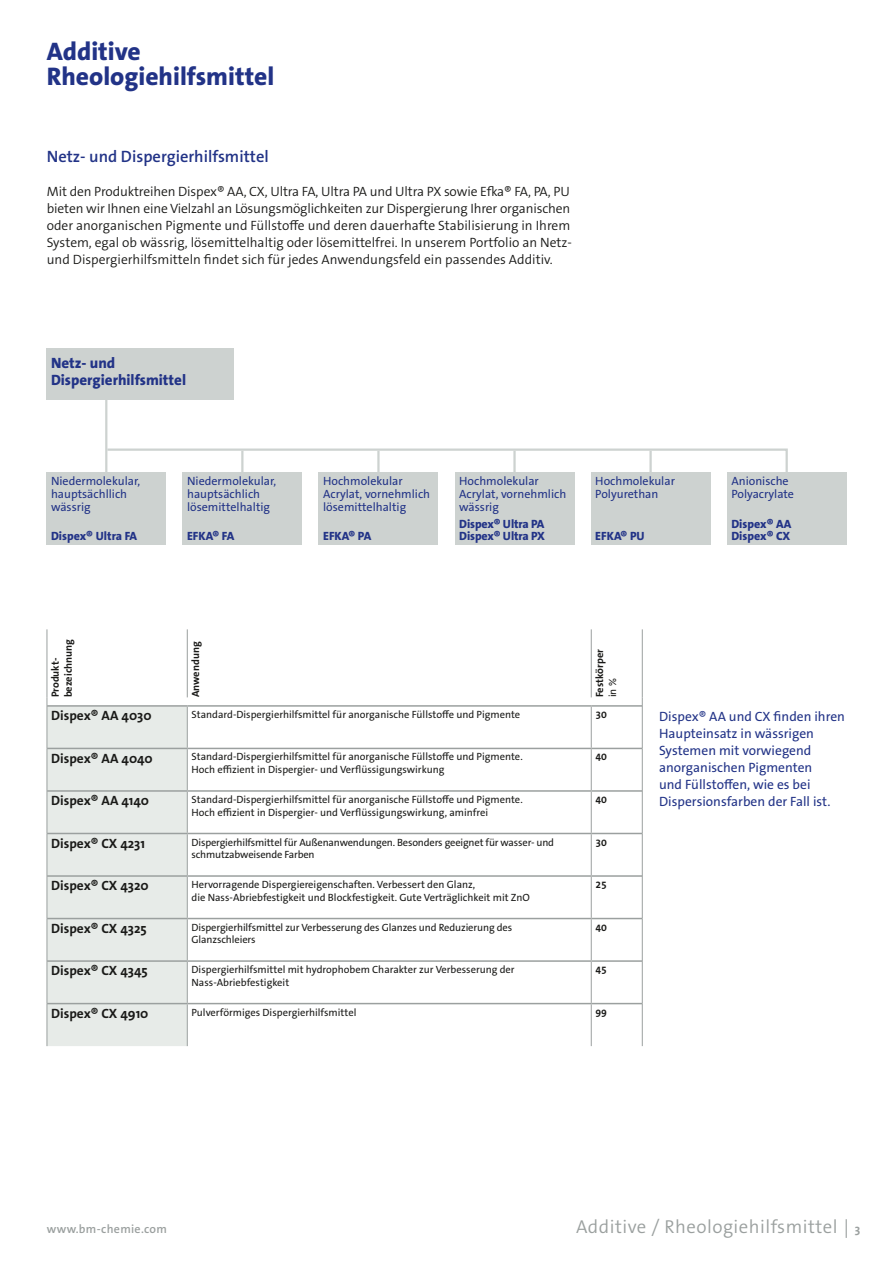
<style>
.page{position:relative;width:893px;height:1263px;background:#fff}
.page>*{position:absolute;margin:0;border:0;box-sizing:border-box;transform-origin:0 0}
.t1{font:800 25.5px/25.5px "The Sans Os F";color:#223387}
.t2{font:300 18.75px "The Sans Os F";letter-spacing:.025em;color:#9ba09f}
.t3{font:600 16.5px "The Sans Os F";color:#223387}
.t4{font:800 15px/17px "The Sans Os F";color:#223387}
.t5{font:300 13.5px/17px "The Sans Os F";color:#1a1a18}
.t6{font:13.5px/17px "The Sans Os F";color:#223387}
.t7{font:700 13.5px "The Sans Os F";color:#1a1a18}
.t8{font:12px/12.8px "The Sans Os F";color:#223387}
.t9{font:800 12px/12.8px "The Sans Os F";color:#223387}
.t10{font:600 12px "The Sans Os F";letter-spacing:.025em;color:#9ba09f}
.t11{font:10.5px/12.8px "The Sans Os F";color:#1a1a18}
.t12{font:700 10.5px/12.8px "The Sans Os F";color:#1a1a18}
.s1{font-weight:700;font-size:12px}
</style>
<div class="page">
<svg style="left:846px;top:1219px;width:1px;height:19px"></svg>
<svg style="left:107px;top:447px;width:681px;height:57px"></svg>
<hr style="left:105px;top:395px;width:2px;height:107px;background:#cdd2d0">
<hr style="left:241px;top:451px;width:2px;height:51px;background:#cdd2d0">
<hr style="left:377px;top:451px;width:3px;height:51px;background:#cdd2d0">
<hr style="left:513px;top:451px;width:3px;height:51px;background:#cdd2d0">
<hr style="left:649px;top:451px;width:3px;height:51px;background:#cdd2d0">
<div style="left:47px;top:349px;width:187px;height:51px;background:#cdd2d0"></div>
<div style="left:47px;top:472px;width:119px;height:72px;background:#cdd2d0"></div>
<div style="left:727px;top:472px;width:119px;height:72px;background:#cdd2d0"></div>
<div style="left:183px;top:472px;width:119px;height:72px;background:#cdd2d0"></div>
<div style="left:319px;top:472px;width:119px;height:72px;background:#cdd2d0"></div>
<div style="left:455px;top:472px;width:119px;height:72px;background:#cdd2d0"></div>
<div style="left:591px;top:472px;width:119px;height:72px;background:#cdd2d0"></div>
<div style="left:48px;top:707px;width:139px;height:339px;background:#e7ebe8"></div>
<hr style="left:47px;top:629px;width:1px;height:68px;background:#9ba09f">
<hr style="left:187px;top:629px;width:1px;height:68px;background:#9ba09f">
<hr style="left:591px;top:629px;width:1px;height:68px;background:#9ba09f">
<hr style="left:642px;top:629px;width:1px;height:68px;background:#9ba09f">
<hr style="left:47px;top:706px;width:1px;height:42px;background:#9ba09f">
<hr style="left:47px;top:705px;width:140px;height:2px;background:#9ba09f">
<hr style="left:187px;top:707px;width:1px;height:41px;background:#9ba09f">
<hr style="left:187px;top:705px;width:404px;height:2px;background:#9ba09f">
<hr style="left:591px;top:707px;width:1px;height:41px;background:#9ba09f">
<hr style="left:591px;top:705px;width:51px;height:2px;background:#9ba09f">
<hr style="left:642px;top:706px;width:1px;height:42px;background:#9ba09f">
<hr style="left:47px;top:748px;width:1px;height:43px;background:#9ba09f">
<hr style="left:47px;top:748px;width:140px;height:1px;background:#9ba09f">
<hr style="left:187px;top:749px;width:1px;height:41px;background:#9ba09f">
<hr style="left:187px;top:748px;width:404px;height:1px;background:#9ba09f">
<hr style="left:591px;top:749px;width:1px;height:41px;background:#9ba09f">
<hr style="left:591px;top:748px;width:51px;height:1px;background:#9ba09f">
<hr style="left:642px;top:748px;width:1px;height:43px;background:#9ba09f">
<hr style="left:47px;top:791px;width:1px;height:42px;background:#9ba09f">
<hr style="left:47px;top:790px;width:140px;height:2px;background:#9ba09f">
<hr style="left:187px;top:792px;width:1px;height:41px;background:#9ba09f">
<hr style="left:187px;top:790px;width:404px;height:2px;background:#9ba09f">
<hr style="left:591px;top:792px;width:1px;height:41px;background:#9ba09f">
<hr style="left:591px;top:790px;width:51px;height:2px;background:#9ba09f">
<hr style="left:642px;top:791px;width:1px;height:42px;background:#9ba09f">
<hr style="left:47px;top:833px;width:1px;height:43px;background:#9ba09f">
<hr style="left:47px;top:833px;width:140px;height:1px;background:#9ba09f">
<hr style="left:187px;top:834px;width:1px;height:41px;background:#9ba09f">
<hr style="left:187px;top:833px;width:404px;height:1px;background:#9ba09f">
<hr style="left:591px;top:834px;width:1px;height:41px;background:#9ba09f">
<hr style="left:591px;top:833px;width:51px;height:1px;background:#9ba09f">
<hr style="left:642px;top:833px;width:1px;height:43px;background:#9ba09f">
<hr style="left:47px;top:876px;width:1px;height:42px;background:#9ba09f">
<hr style="left:47px;top:875px;width:140px;height:2px;background:#9ba09f">
<hr style="left:187px;top:877px;width:1px;height:41px;background:#9ba09f">
<hr style="left:187px;top:875px;width:404px;height:2px;background:#9ba09f">
<hr style="left:591px;top:877px;width:1px;height:41px;background:#9ba09f">
<hr style="left:591px;top:875px;width:51px;height:2px;background:#9ba09f">
<hr style="left:642px;top:876px;width:1px;height:42px;background:#9ba09f">
<hr style="left:47px;top:918px;width:1px;height:43px;background:#9ba09f">
<hr style="left:47px;top:918px;width:140px;height:1px;background:#9ba09f">
<hr style="left:187px;top:919px;width:1px;height:41px;background:#9ba09f">
<hr style="left:187px;top:918px;width:404px;height:1px;background:#9ba09f">
<hr style="left:591px;top:919px;width:1px;height:41px;background:#9ba09f">
<hr style="left:591px;top:918px;width:51px;height:1px;background:#9ba09f">
<hr style="left:642px;top:918px;width:1px;height:43px;background:#9ba09f">
<hr style="left:47px;top:961px;width:1px;height:42px;background:#9ba09f">
<hr style="left:47px;top:960px;width:140px;height:2px;background:#9ba09f">
<hr style="left:187px;top:962px;width:1px;height:41px;background:#9ba09f">
<hr style="left:187px;top:960px;width:404px;height:2px;background:#9ba09f">
<hr style="left:591px;top:962px;width:1px;height:41px;background:#9ba09f">
<hr style="left:591px;top:960px;width:51px;height:2px;background:#9ba09f">
<hr style="left:642px;top:961px;width:1px;height:42px;background:#9ba09f">
<hr style="left:47px;top:1003px;width:1px;height:43px;background:#9ba09f">
<hr style="left:47px;top:1003px;width:140px;height:1px;background:#9ba09f">
<hr style="left:187px;top:1004px;width:1px;height:42px;background:#9ba09f">
<hr style="left:187px;top:1003px;width:404px;height:1px;background:#9ba09f">
<hr style="left:591px;top:1004px;width:1px;height:42px;background:#9ba09f">
<hr style="left:591px;top:1003px;width:51px;height:1px;background:#9ba09f">
<hr style="left:642px;top:1003px;width:1px;height:43px;background:#9ba09f">
<h1 class="t1" style="left:47px;top:38px;width:229px">Additive<br>Rheologiehilfsmittel</h1>
<h3 class="t3" style="left:47px;top:145px;width:223px">Netz- und Dispergierhilfsmittel</h3>
<p class="t5" style="left:47px;top:183px;width:527px">Mit den Produktreihen Dispex® AA, CX, Ultra FA, Ultra PA und Ultra PX sowie Efka® FA, PA, PU bieten wir Ihnen eine Vielzahl an Lösungsmöglichkeiten zur Dispergierung Ihrer organischen oder anorganischen Pigmente und Füllstoffe und deren dauerhafte Stabilisierung in Ihrem System, egal ob wässrig, lösemittelhaltig oder lösemittelfrei. In unserem Portfolio an Netz&shy;und Dispergierhilfsmitteln findet sich für jedes Anwendungsfeld ein passendes Additiv.</p>
<h3 class="t4" style="left:51px;top:355px;width:137px">Netz- und<br>Dispergierhilfsmittel</h3>
<p class="t8" style="left:51px;top:475px;width:91px">Niedermolekular, hauptsächllich wässrig</p>
<p class="t9" style="left:51px;top:530px;width:88px">Dispex® Ultra FA</p>
<p class="t8" style="left:187px;top:475px;width:91px">Niedermolekular, hauptsächlich lösemittelhaltig</p>
<p class="t9" style="left:187px;top:530px;width:49px">EFKA® FA</p>
<p class="t8" style="left:323px;top:475px;width:108px">Hochmolekular<br>Acrylat, vornehmlich lösemittelhaltig</p>
<p class="t9" style="left:323px;top:530px;width:50px">EFKA® PA</p>
<p class="t8" style="left:459px;top:475px;width:108px">Hochmolekular<br>Acrylat, vornehmlich wässrig</p>
<p class="t9" style="left:459px;top:517px;width:87px">Dispex® Ultra PA<br>Dispex® Ultra PX</p>
<p class="t8" style="left:595px;top:475px;width:81px">Hochmolekular<br>Polyurethan</p>
<p class="t9" style="left:595px;top:530px;width:51px">EFKA® PU</p>
<p class="t12" style="left:49px;top:697px;width:60px;rotate:-90deg">Produkt&shy;bezeichnung</p>
<p class="t12" style="left:189px;top:697px;width:57px;rotate:-90deg">Anwendung</p>
<p class="t12" style="left:593px;top:697px;width:50px;rotate:-90deg">Festkörper</p>
<p class="t11" style="left:606px;top:697px;width:20px;rotate:-90deg">in %</p>
<p class="t8" style="left:731px;top:475px;width:64px">Anionische<br>Polyacrylate</p>
<p class="t9" style="left:731px;top:517px;width:62px">Dispex® AA<br>Dispex® CX</p>
<p class="t7" style="left:51px;top:707px;width:102px">Dispex® AA 4030</p>
<p class="t11" style="left:192px;top:708px;width:330px">Standard-Dispergierhilfsmittel für anorganische Füllstoffe und Pigmente</p>
<p class="t12" style="left:595px;top:708px;width:13px">30</p>
<p class="t7" style="left:51px;top:749px;width:103px">Dispex® AA 4040</p>
<p class="t11" style="left:192px;top:751px;width:333px">Standard-Dispergierhilfsmittel für anorganische Füllstoffe und Pigmente.<br>Hoch effizient in Dispergier- und Verflüssigungswirkung</p>
<p class="t12" style="left:595px;top:751px;width:13px">40</p>
<p class="t7" style="left:51px;top:792px;width:99px">Dispex® AA 4140</p>
<p class="t11" style="left:192px;top:793px;width:333px">Standard-Dispergierhilfsmittel für anorganische Füllstoffe und Pigmente.<br>Hoch effizient in Dispergier- und Verflüssigungswirkung, aminfrei</p>
<p class="t12" style="left:595px;top:793px;width:13px">40</p>
<p class="t7" style="left:51px;top:834px;width:95px">Dispex® CX 4231</p>
<p class="t11" style="left:192px;top:836px;width:364px">Dispergierhilfsmittel für Außenanwendungen. Besonders geeignet für wasser- und schmutzabweisende Farben</p>
<p class="t12" style="left:595px;top:836px;width:13px">30</p>
<p class="t7" style="left:51px;top:877px;width:99px">Dispex® CX 4320</p>
<p class="t11" style="left:192px;top:878px;width:340px">Hervorragende Dispergiereigenschaften. Verbessert den Glanz,<br>die Nass-Abriebfestigkeit und Blockfestigkeit. Gute Verträglichkeit mit ZnO</p>
<p class="t12" style="left:595px;top:878px;width:13px">25</p>
<p class="t7" style="left:51px;top:919px;width:97px">Dispex® CX 4325</p>
<p class="t11" style="left:192px;top:921px;width:322px">Dispergierhilfsmittel zur Verbesserung des Glanzes und Reduzierung des<br>Glanzschleiers</p>
<p class="t12" style="left:595px;top:921px;width:13px">40</p>
<p class="t7" style="left:51px;top:962px;width:98px">Dispex® CX 4345</p>
<p class="t11" style="left:192px;top:963px;width:325px">Dispergierhilfsmittel mit hydrophobem Charakter zur Verbesserung der<br>Nass-Abriebfestigkeit</p>
<p class="t12" style="left:595px;top:963px;width:13px">45</p>
<p class="t7" style="left:51px;top:1004px;width:99px">Dispex® CX 4910</p>
<p class="t11" style="left:192px;top:1006px;width:166px">Pulverförmiges Dispergierhilfsmittel</p>
<p class="t12" style="left:595px;top:1006px;width:13px">99</p>
<p class="t6" style="left:659px;top:708px;width:187px">Dispex® AA und CX finden ihren<br>Haupteinsatz in wässrigen<br>Systemen mit vorwiegend anorganischen Pigmenten<br>und Füllstoffen, wie es bei<br>Dispersionsfarben der Fall ist.</p>
<p class="t10" style="left:47px;top:1221px;width:122px">www.bm-chemie.com</p>
<h2 class="t2" style="left:576px;top:1215px;width:286px">Additive / Rheologiehilfsmittel <span class="s1">3</span></h2>
</div>
